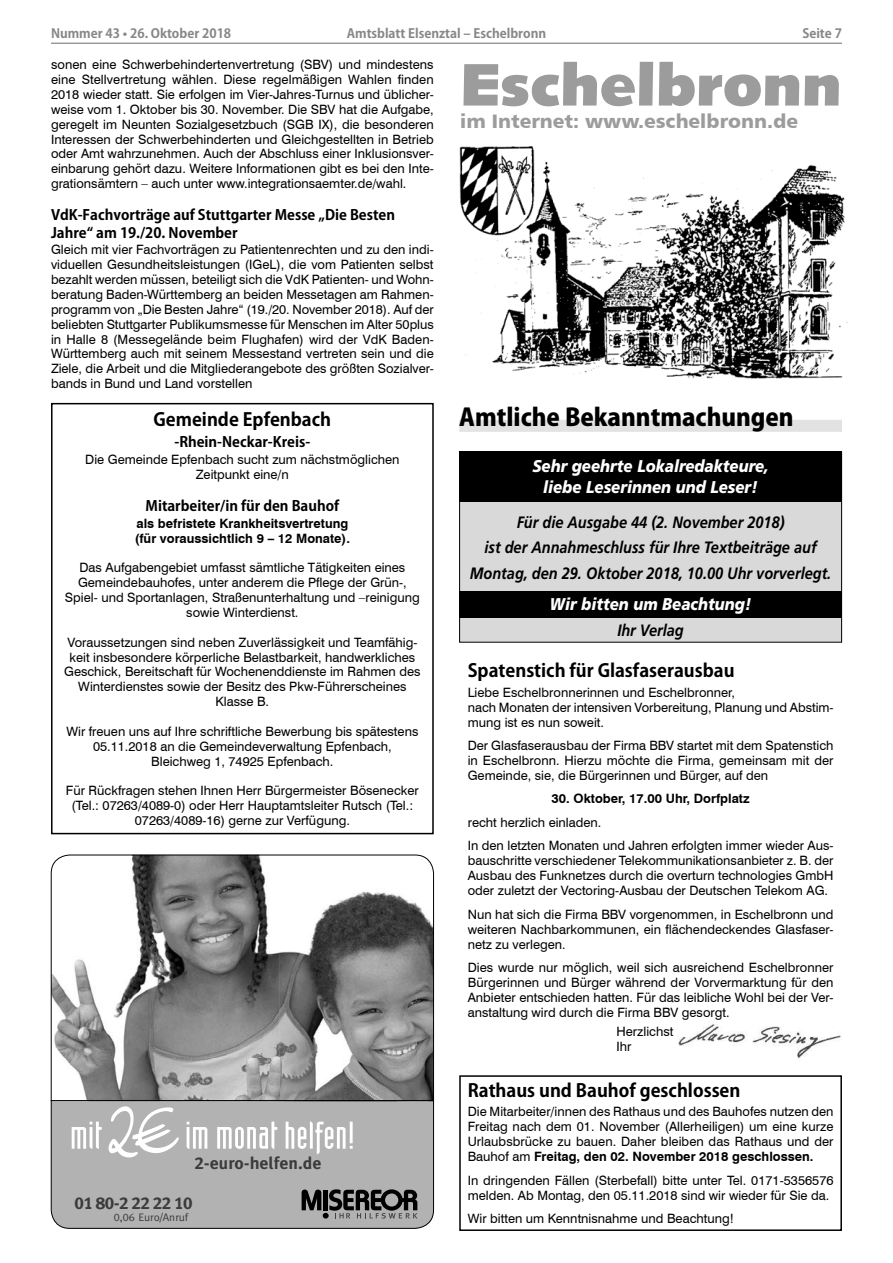
<style>
.page{position:relative;width:893px;height:1263px;background:#fff}
.page>*{position:absolute;margin:0;border:0;box-sizing:border-box;transform-origin:0 0}
.t1{font:60px "Humanist 531 BT Ultra Black A";color:#9c9c9c}
.t2{font:800 24px "Koz Go Pro";color:#000}
.t3{font:19.5px "Humanist 777 BT Black B";color:#9c9c9c}
.t4{font:700 18px "Koz Go Pro";color:#000}
.t5{font:700 17.1px "Meta Plus";color:#3b3b3b}
.t6{font:17.1px "Meta Plus Bold Caps";letter-spacing:-.03em;color:#3b3b3b}
.t7{font:italic 900 16.95px/20.4px "Frutiger";color:#fff;text-align:center;scale:.88 1}
.t8{font:italic 700 16.5px/25.7px "Frutiger";color:#000;text-align:center;scale:.88 1}
.t9{font:700 14.25px/17.2px "Koz Go Pro";color:#000}
.t10{font:12.9px/14.9px "Swiss 721 BT";color:#000;text-align:justify}
.t11{font:700 12.9px/14.9px "Swiss 721 BT";color:#000}
.t12{font:700 12.75px "Koz Go Pro";color:#878787}
.t13{font:10.95px "Meta";color:#3b3b3b}
.s1{font-weight:700}
.s2{font-family:"Meta Plus Bold Caps";font-weight:400}
.s3{font-family:"Meta Caps"}
</style>
<div class="page">
<hr style="left:51px;top:43px;width:791px;height:1px;background:#9c9c9c">
<div style="left:51px;top:403px;width:383px;height:431px;border:2px solid #000"></div>
<img style="left:459px;top:146px;width:389px;height:233px">
<div style="left:459px;top:420px;width:383px;height:12px;background:#e2e2e2"></div>
<img style="left:679px;top:1024px;width:162px;height:34px">
<div style="left:459px;top:1075px;width:383px;height:156px;border:2px solid #000"></div>
<div style="left:459px;top:501px;width:383px;height:141px;background:#d9d9d9"></div>
<div style="left:459px;top:591px;width:383px;height:26px;background:#000"></div>
<div style="left:459px;top:451px;width:383px;height:50px;background:#000"></div>
<div style="left:459px;top:452px;width:383px;height:190px;border:1px solid #000"></div>
<svg style="left:51px;top:1101px;width:383px;height:128px;background:#afafaf"></svg>
<svg style="left:51px;top:855px;width:383px;height:246px"></svg>
<p class="t12" style="left:51px;top:25px;width:182px">Nummer 43 • 26. Oktober 2018</p>
<p class="t12" style="left:347px;top:25px;width:201px">Amtsblatt Elsenztal – Eschelbronn</p>
<p class="t12" style="left:802px;top:25px;width:41px">Seite 7</p>
<p class="t10" style="left:51px;top:57px;width:384px">sonen eine Schwerbehindertenvertretung (SBV) und mindestens eine Stellvertretung wählen. Diese regelmäßigen Wahlen finden 2018 wieder statt. Sie erfolgen im Vier-Jahres-Turnus und üblicher&shy;weise vom 1. Oktober bis 30. November. Die SBV hat die Aufgabe, geregelt im Neunten Sozialgesetzbuch (SGB IX), die besonderen Interessen der Schwerbehinderten und Gleichgestellten in Betrieb oder Amt wahrzunehmen. Auch der Abschluss einer Inklusionsver&shy;einbarung gehört dazu. Weitere Informationen gibt es bei den Inte&shy;grationsämtern – auch unter www.integrationsaemter.de/wahl.</p>
<p class="t9" style="left:51px;top:207px;width:346px">VdK-Fachvorträge auf Stuttgarter Messe „Die Besten<br>Jahre“ am 19./20. November</p>
<p class="t10" style="left:51px;top:242px;width:384px">Gleich mit vier Fachvorträgen zu Patientenrechten und zu den indi&shy;viduellen Gesundheitsleistungen (IGeL), die vom Patienten selbst bezahlt werden müssen, beteiligt sich die VdK Patienten- und Wohn&shy;beratung Baden-Württemberg an beiden Messetagen am Rahmen&shy;programm von „Die Besten Jahre“ (19./20. November 2018). Auf der beliebten Stuttgarter Publikumsmesse für Menschen im Alter 50plus in Halle 8 (Messegelände beim Flughafen) wird der VdK Baden-Württemberg auch mit seinem Messestand vertreten sein und die Ziele, die Arbeit und die Mitgliederangebote des größten Sozialver&shy;bands in Bund und Land vorstellen</p>
<h3 class="t4" style="left:154px;top:407px;width:179px">Gemeinde Epfenbach</h3>
<p class="t9" style="left:174px;top:434px;width:137px">-Rhein-Neckar-Kreis-</p>
<p class="t10" style="left:85px;top:451px;width:316px;text-align:center">Die Gemeinde Epfenbach sucht zum nächstmöglichen<br>Zeitpunkt eine/n</p>
<p class="t9" style="left:146px;top:498px;width:195px">Mitarbeiter/in für den Bauhof</p>
<p class="t11" style="left:135px;top:515px;width:217px">als befristete Krankheitsvertretung (für voraussichtlich 9 – 12 Monate).</p>
<p class="t10" style="left:65px;top:560px;width:356px;text-align:center">Das Aufgabengebiet umfasst sämtliche Tätigkeiten eines Gemeindebauhofes, unter anderem die Pflege der Grün-, Spiel- und Sportanlagen, Straßenunterhaltung und –reinigung sowie Winterdienst.</p>
<p class="t10" style="left:64px;top:634px;width:358px;text-align:center">Voraussetzungen sind neben Zuverlässigkeit und Teamfähig&shy;keit insbesondere körperliche Belastbarkeit, handwerkliches Geschick, Bereitschaft für Wochenenddienste im Rahmen des Winterdienstes sowie der Besitz des Pkw-Führerscheines Klasse B.</p>
<p class="t10" style="left:66px;top:723px;width:354px;text-align:center">Wir freuen uns auf Ihre schriftliche Bewerbung bis spätestens<br>05.11.2018 an die Gemeindeverwaltung Epfenbach,<br>Bleichweg 1, 74925 Epfenbach.</p>
<p class="t10" style="left:66px;top:783px;width:354px;text-align:center">Für Rückfragen stehen Ihnen Herr Bürgermeister Bösenecker (Tel.: 07263/4089-0) oder Herr Hauptamtsleiter Rutsch (Tel.:<br>07263/4089-16) gerne zur Verfügung.</p>
<h1 class="t1" style="left:460px;top:46px;width:383px">Eschelbronn</h1>
<h3 class="t3" style="left:460px;top:109px;width:339px">im Internet: www.eschelbronn.de</h3>
<h2 class="t2" style="left:459px;top:402px;width:336px">Amtliche Bekanntmachungen</h2>
<h3 class="t7" style="left:532px;top:456px;width:270px">Sehr geehrte Lokalredakteure, liebe Leserinnen und Leser!</h3>
<p class="t8" style="left:470px;top:509px;width:412px">Für die Ausgabe 44 (2. November 2018)<br>ist der Annahmeschluss für Ihre Textbeiträge auf<br>Montag, den 29. Oktober 2018, 10.00 Uhr vorverlegt.</p>
<h3 class="t7" style="left:550px;top:593px;width:231px">Wir bitten um Beachtung!</h3>
<p class="t8" style="left:617px;top:617px;width:77px">Ihr Verlag</p>
<h3 class="t4" style="left:468px;top:659px;width:268px">Spatenstich für Glasfaserausbau</h3>
<p class="t10" style="left:468px;top:684px;width:367px;text-align:left">Liebe Eschelbronnerinnen und Eschelbronner,<br>nach Monaten der intensiven Vorbereitung, Planung und Abstim&shy;mung ist es nun soweit.</p>
<p class="t10" style="left:468px;top:737px;width:367px">Der Glasfaserausbau der Firma BBV startet mit dem Spatenstich in Eschelbronn. Hierzu möchte die Firma, gemeinsam mit der Gemeinde, sie, die Bürgerinnen und Bürger, auf den</p>
<p class="t11" style="left:552px;top:791px;width:199px">30. Oktober, 17.00 Uhr, Dorfplatz</p>
<p class="t10" style="left:468px;top:810px;width:367px;line-height:23.4px">recht herzlich einladen.<br>In den letzten Monaten und Jahren erfolgten immer wieder Aus-</p>
<p class="t10" style="left:468px;top:853px;width:367px">bauschritte verschiedener Telekommunikationsanbieter z. B. der Ausbau des Funknetzes durch die overturn technologies GmbH oder zuletzt der Vectoring-Ausbau der Deutschen Telekom AG.</p>
<p class="t10" style="left:468px;top:906px;width:367px">Nun hat sich die Firma BBV vorgenommen, in Eschelbronn und weiteren Nachbarkommunen, ein flächendeckendes Glasfaser&shy;netz zu verlegen.</p>
<p class="t10" style="left:468px;top:959px;width:367px">Dies wurde nur möglich, weil sich ausreichend Eschelbronner Bürgerinnen und Bürger während der Vorvermarktung für den Anbieter entschieden hatten. Für das leibliche Wohl bei der Ver&shy;anstaltung wird durch die Firma BBV gesorgt.</p>
<p class="t10" style="left:617px;top:1023px;width:58px">Herzlichst<br>Ihr</p>
<h3 class="t4" style="left:468px;top:1079px;width:274px">Rathaus und Bauhof geschlossen</h3>
<p class="t10" style="left:468px;top:1104px;width:367px">Die Mitarbeiter/innen des Rathaus und des Bauhofes nutzen den Freitag nach dem 01. November (Allerheiligen) um eine kurze Urlaubsbrücke zu bauen. Daher bleiben das Rathaus und der Bauhof am <span class="s1">Freitag, den 02. November 2018 geschlossen.</span></p>
<p class="t10" style="left:468px;top:1172px;width:367px">In dringenden Fällen (Sterbefall) bitte unter Tel. 0171-5356576 melden. Ab Montag, den 05.11.2018 sind wir wieder für Sie da.</p>
<p class="t10" style="left:468px;top:1210px;width:268px">Wir bitten um Kenntnisnahme und Beachtung!</p>
<h3 class="t5" style="left:194px;top:1153px;width:129px"><span class="s2">2</span>-euro-helfen.de</h3>
<h3 class="t6" style="left:194px;top:1164px;width:11px">2</h3>
<h3 class="t6" style="left:75px;top:1193px;width:119px">01 80-2 22 22 10</h3>
<p class="t13" style="left:114px;top:1210px;width:76px"><span class="s3">0,06</span> Euro/Anruf</p>
</div>
